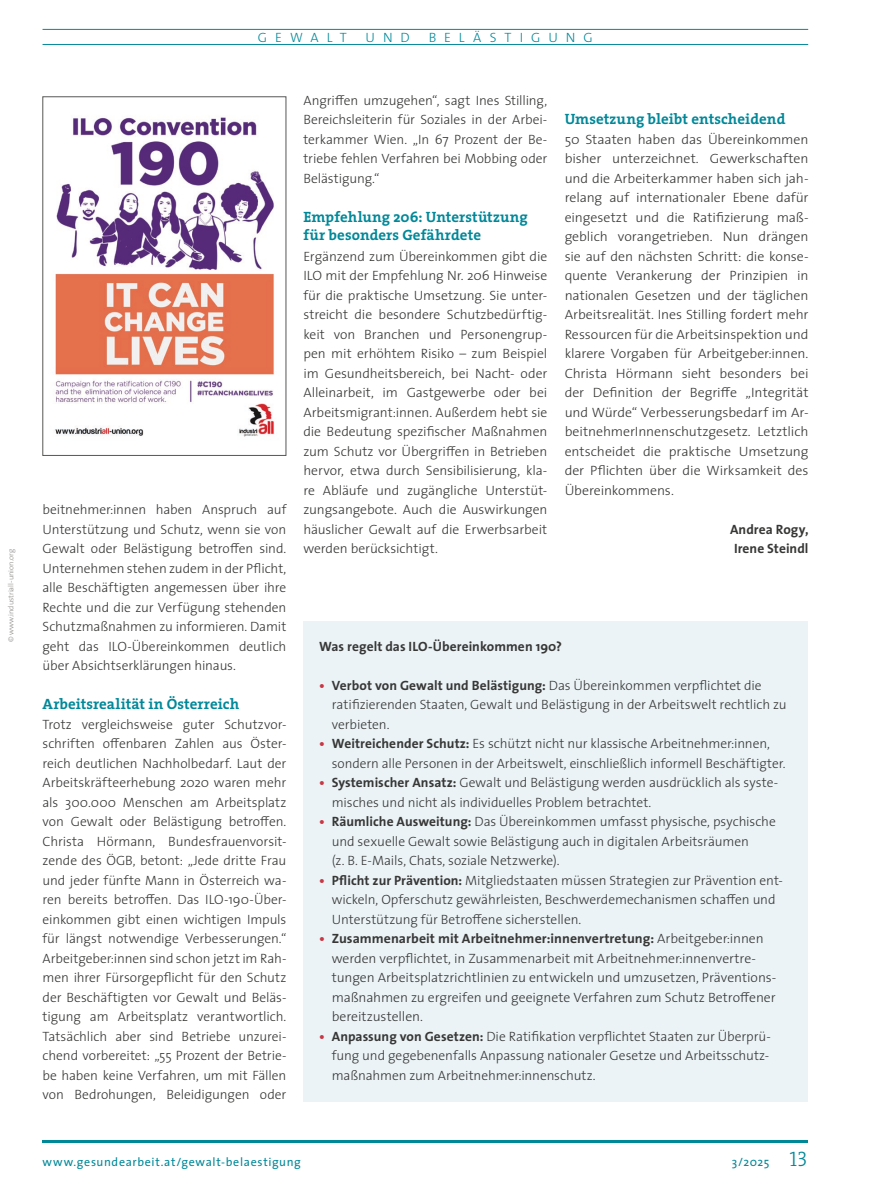
<style>
.page{position:relative;width:872px;height:1191px;background:#fff}
.page>*{position:absolute;margin:0;border:0;box-sizing:border-box;transform-origin:0 0}
.t1{font:21px "The Serif Light Caps";color:#089}
.t2{font:700 15px/18px "The Serif";letter-spacing:.005em;color:#089}
.t3{font:300 13.5px/19.5px "The Sans";letter-spacing:-.005em;color:#373736;text-align:justify}
.t4{font:700 13.5px/19.5px "The Sans";letter-spacing:.005em;color:#373736}
.t5{font:300 13.5px "The Sans";letter-spacing:.595em;color:#089}
.t6{font:12px "The Sans";letter-spacing:.05em;color:#089}
.t7{font:300 7.5px "The Sans";color:#8a8886}
.s1{font-weight:700;color:#c83743}
.s2{font-weight:700}
</style>
<div class="page">
<hr style="left:43px;top:1140px;width:765px;height:2px;background:#089">
<hr style="left:43px;top:29px;width:765px;height:1px;background:#089">
<hr style="left:43px;top:44px;width:765px;height:1px;background:#089">
<div style="left:303px;top:621px;width:505px;height:480px;background:#ebf3f6"></div>
<img style="left:55px;top:117px;width:220px;height:320px">
<div style="left:43px;top:96px;width:243px;height:360px;border:1px solid #575756"></div>
<p class="t7" style="left:5px;top:642px;width:95px;rotate:-90deg">© www.industriall-union.org</p>
<p class="t5" style="left:258px;top:26px;width:90px">GEWALT</p>
<p class="t5" style="left:365px;top:26px;width:46px">UND</p>
<p class="t5" style="left:429px;top:26px;width:166px">BELÄSTIGUNG</p>
<p class="t3" style="left:43px;top:499px;width:245px">beitnehmer:innen haben Anspruch auf Unterstützung und Schutz, wenn sie von Gewalt oder Belästigung betroffen sind.<br>Unternehmen stehen zudem in der Pflicht, alle Beschäftigten angemessen über ihre Rechte und die zur Verfügung stehenden Schutzmaßnahmen zu informieren. Damit geht das ILO-Übereinkommen deutlich über Absichtserklärungen hinaus.</p>
<p class="t2" style="left:43px;top:695px;width:198px">Arbeitsrealität in Österreich</p>
<p class="t3" style="left:43px;top:714px;width:245px">Trotz vergleichsweise guter Schutzvor&shy;schriften offenbaren Zahlen aus Öster&shy;reich deutlichen Nachholbedarf. Laut der Arbeitskräfteerhebung 2020 waren mehr als 300.000 Menschen am Arbeitsplatz von Gewalt oder Belästigung betroffen.<br>Christa Hörmann, Bundesfrauenvorsit&shy;zende des ÖGB, betont: „Jede dritte Frau und jeder fünfte Mann in Österreich wa&shy;ren bereits betroffen. Das ILO-190-Über&shy;einkommen gibt einen wichtigen Impuls für längst notwendige Verbesserungen.“ Arbeitgeber:innen sind schon jetzt im Rah&shy;men ihrer Fürsorgepflicht für den Schutz der Beschäftigten vor Gewalt und Beläs&shy;tigung am Arbeitsplatz verantwortlich.<br>Tatsächlich aber sind Betriebe unzurei&shy;chend vorbereitet: „55 Prozent der Betrie&shy;be haben keine Verfahren, um mit Fällen von Bedrohungen, Beleidigungen oder</p>
<p class="t3" style="left:303px;top:90px;width:245px">Angriffen umzugehen“, sagt Ines Stilling, Bereichsleiterin für Soziales in der Arbei&shy;terkammer Wien. „In 67 Prozent der Be&shy;triebe fehlen Verfahren bei Mobbing oder Belästigung.“</p>
<p class="t2" style="left:303px;top:207px;width:226px">Empfehlung 206: Unterstützung für besonders Gefährdete</p>
<p class="t3" style="left:303px;top:246px;width:245px">Ergänzend zum Übereinkommen gibt die ILO mit der Empfehlung Nr. 206 Hinweise für die praktische Umsetzung. Sie unter&shy;streicht die besondere Schutzbedürftig&shy;keit von Branchen und Personengrup&shy;pen mit erhöhtem Risiko – zum Beispiel im Gesundheitsbereich, bei Nacht- oder Alleinarbeit, im Gastgewerbe oder bei Arbeitsmigrant:innen. Außerdem hebt sie die Bedeutung spezifischer Maßnahmen zum Schutz vor Übergriffen in Betrieben hervor, etwa durch Sensibilisierung, kla&shy;re Abläufe und zugängliche Unterstüt&shy;zungsangebote. Auch die Auswirkungen häuslicher Gewalt auf die Erwerbsarbeit werden berücksichtigt.</p>
<p class="t2" style="left:564px;top:110px;width:222px">Umsetzung bleibt entscheidend</p>
<p class="t3" style="left:564px;top:129px;width:245px">50 Staaten haben das Übereinkommen bisher unterzeichnet. Gewerkschaften und die Arbeiterkammer haben sich jah&shy;relang auf internationaler Ebene dafür eingesetzt und die Ratifizierung maß&shy;geblich vorangetrieben. Nun drängen sie auf den nächsten Schritt: die konse&shy;quente Verankerung der Prinzipien in nationalen Gesetzen und der täglichen Arbeitsrealität. Ines Stilling fordert mehr Ressourcen für die Arbeitsinspektion und klarere Vorgaben für Arbeitgeber:innen.<br>Christa Hörmann sieht besonders bei der Definition der Begriffe „Integrität und Würde“ Verbesserungsbedarf im Ar&shy;beitnehmerInnenschutzgesetz. Letztlich entscheidet die praktische Umsetzung der Pflichten über die Wirksamkeit des Übereinkommens.</p>
<p class="t4" style="left:730px;top:519px;width:80px">Andrea Rogy,<br>Irene Steindl</p>
<p class="t4" style="left:319px;top:636px;width:244px">Was regelt das ILO-Übereinkommen 190?</p>
<p class="t3" style="left:332px;top:675px;width:456px;text-align:left;text-indent:-13px"><span class="s1">•</span> <span class="s2">Verbot von Gewalt und Belästigung:</span> Das Übereinkommen verpflichtet die ratifizierenden Staaten, Gewalt und Belästigung in der Arbeitswelt rechtlich zu verbieten.</p>
<p class="t3" style="left:332px;top:733px;width:455px;text-indent:-13px"><span class="s1">•</span> <span class="s2">Weitreichender Schutz:</span> Es schützt nicht nur klassische Arbeitnehmer:innen, sondern alle Personen in der Arbeitswelt, einschließlich informell Beschäftigter.</p>
<p class="t3" style="left:332px;top:772px;width:448px;text-indent:-13px"><span class="s1">•</span> <span class="s2">Systemischer Ansatz:</span> Gewalt und Belästigung werden ausdrücklich als syste&shy;misches und nicht als individuelles Problem betrachtet.</p>
<p class="t3" style="left:332px;top:811px;width:445px;text-align:left;text-indent:-13px"><span class="s1">•</span> <span class="s2">Räumliche Ausweitung:</span> Das Übereinkommen umfasst physische, psychische und sexuelle Gewalt sowie Belästigung auch in digitalen Arbeitsräumen<br>(z. B. E-Mails, Chats, soziale Netzwerke).</p>
<p class="t3" style="left:332px;top:870px;width:452px;text-align:left;text-indent:-13px"><span class="s1">•</span> <span class="s2">Pflicht zur Prävention:</span> Mitgliedstaaten müssen Strategien zur Prävention ent&shy;wickeln, Opferschutz gewährleisten, Beschwerdemechanismen schaffen und<br>Unterstützung für Betroffene sicherstellen.</p>
<p class="t3" style="left:332px;top:928px;width:446px;text-align:left;text-indent:-13px"><span class="s1">•</span> <span class="s2">Zusammenarbeit mit Arbeitnehmer:innenvertretung:</span> Arbeitgeber:innen werden verpflichtet, in Zusammenarbeit mit Arbeitnehmer:innenvertre&shy;tungen Arbeitsplatzrichtlinien zu entwickeln und umzusetzen, Präventions&shy;maßnahmen zu ergreifen und geeignete Verfahren zum Schutz Betroffener bereitzustellen.</p>
<p class="t3" style="left:332px;top:1026px;width:440px;text-indent:-13px"><span class="s1">•</span> <span class="s2">Anpassung von Gesetzen:</span> Die Ratifikation verpflichtet Staaten zur Überprü&shy;fung und gegebenenfalls Anpassung nationaler Gesetze und Arbeitsschutz&shy;maßnahmen zum Arbeitnehmer:innenschutz.</p>
<p class="t6" style="left:43px;top:1151px;width:260px">www.gesundearbeit.at/gewalt-belaestigung</p>
<p class="t6" style="left:732px;top:1151px;width:39px">3/2025</p>
<h1 class="t1" style="left:789px;top:1141px;width:20px">13</h1>
</div>
